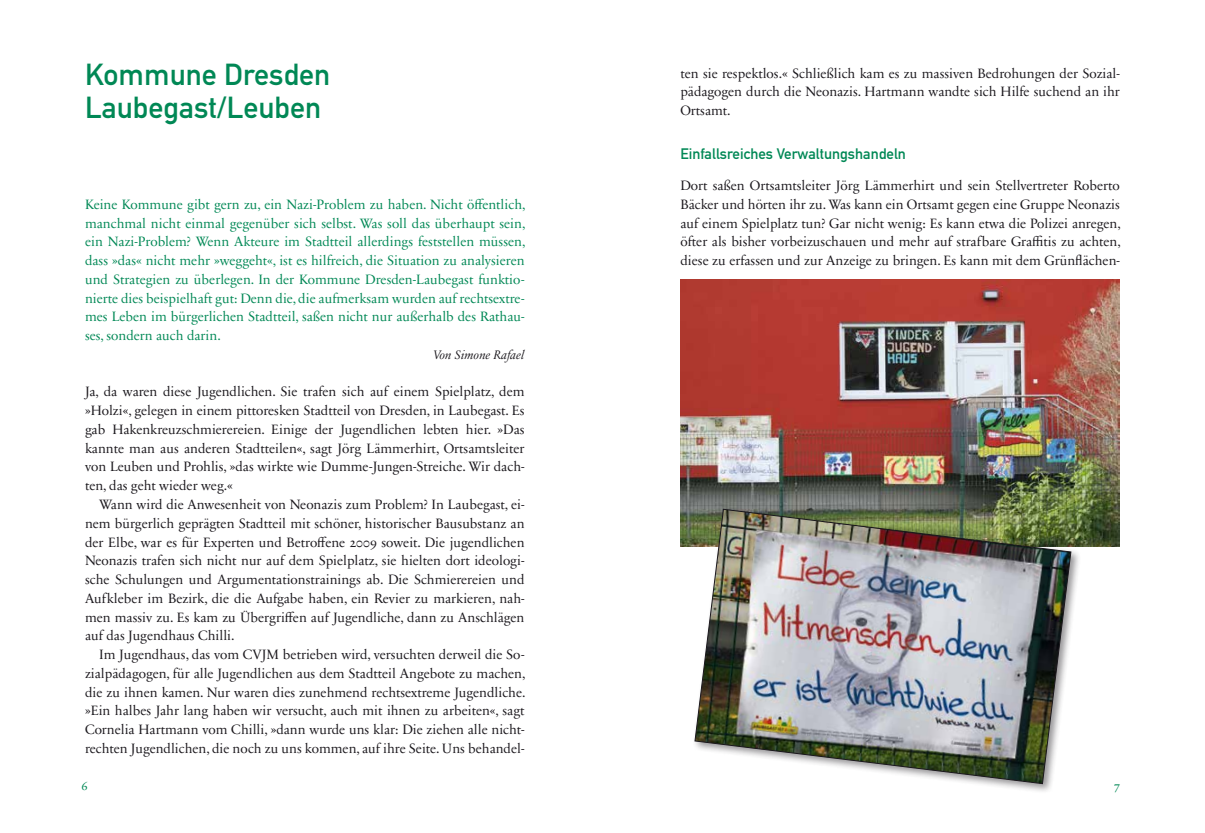
<style>
.page{position:relative;width:1205px;height:833px;background:#fff}
.page>*{position:absolute;margin:0;border:0;box-sizing:border-box;transform-origin:0 0}
.t1{font:30px/32.5px "DIN Mittelschrift";color:#085}
.t2{font:15px "DIN Mittelschrift";color:#085}
.t3{font:13.75px/18.8px "Sabon Next LT Display Os F";color:#1a171c;text-align:justify}
.t4{font:13.75px/18.8px "Sabon Next LT Display Os F";color:#085;text-align:justify}
.t5{font:12.5px "Sabon Next LT Display Italic Os F";color:#1a171c}
.t6{font:12.5px "Sabon Next LT Display Os F";color:#085}
</style>
<div class="page">
<img style="left:680px;top:280px;width:440px;height:266px">
<div style="left:692px;top:506px;width:389px;height:287px;background:#1a171c;opacity:.45"></div>
<img style="left:694px;top:508px;width:377px;height:276px">
<h1 class="t1" style="left:85px;top:58px;width:247px">Kommune Dresden<br>Laubegast/Leuben</h1>
<p class="t4" style="left:85px;top:195px;width:442px">Keine Kommune gibt gern zu, ein Nazi-Problem zu haben. Nicht öffentlich, manchmal nicht einmal gegenüber sich selbst. Was soll das überhaupt sein, ein Nazi-Problem? Wenn Akteure im Stadtteil allerdings feststellen müssen, dass »das« nicht mehr »weggeht«, ist es hilfreich, die Situation zu analysieren und Strategien zu überlegen. In der Kommune Dresden-Laubegast funktio&shy;nierte dies beispielhaft gut: Denn die, die aufmerksam wurden auf rechtsextre&shy;mes Leben im bürgerlichen Stadtteil, saßen nicht nur außerhalb des Rathau&shy;ses, sondern auch darin.</p>
<p class="t5" style="left:433px;top:347px;width:93px">Von Simone Rafael</p>
<p class="t3" style="left:85px;top:383px;width:441px">Ja, da waren diese Jugendlichen. Sie trafen sich auf einem Spielplatz, dem »Holzi«, gelegen in einem pittoresken Stadtteil von Dresden, in Laubegast. Es gab Hakenkreuzschmierereien. Einige der Jugendlichen lebten hier. »Das kannte man aus anderen Stadtteilen«, sagt Jörg Lämmerhirt, Ortsamtsleiter von Leuben und Prohlis, »das wirkte wie Dumme-Jungen-Streiche. Wir dach&shy;ten, das geht wieder weg.«</p>
<p class="t3" style="left:85px;top:495px;width:441px;text-indent:14px">Wann wird die Anwesenheit von Neonazis zum Problem? In Laubegast, ei&shy;nem bürgerlich geprägten Stadtteil mit schöner, historischer Bausubstanz an der Elbe, war es für Experten und Betroffene 2009 soweit. Die jugendlichen Neonazis trafen sich nicht nur auf dem Spielplatz, sie hielten dort ideologi&shy;sche Schulungen und Argumentationstrainings ab. Die Schmierereien und Aufkleber im Bezirk, die die Aufgabe haben, ein Revier zu markieren, nah&shy;men massiv zu. Es kam zu Übergriffen auf Jugendliche, dann zu Anschlägen auf das Jugendhaus Chilli.</p>
<p class="t3" style="left:85px;top:645px;width:442px;text-indent:14px">Im Jugendhaus, das vom CVJM betrieben wird, versuchten derweil die So&shy;zialpädagogen, für alle Jugendlichen aus dem Stadtteil Angebote zu machen, die zu ihnen kamen. Nur waren dies zunehmend rechtsextreme Jugendliche. »Ein halbes Jahr lang haben wir versucht, auch mit ihnen zu arbeiten«, sagt Cornelia Hartmann vom Chilli, »dann wurde uns klar: Die ziehen alle nicht&shy;rechten Jugendlichen, die noch zu uns kommen, auf ihre Seite. Uns behandel-</p>
<p class="t3" style="left:680px;top:64px;width:441px">ten sie respektlos.« Schließlich kam es zu massiven Bedrohungen der Sozial&shy;pädagogen durch die Neonazis. Hartmann wandte sich Hilfe suchend an ihr Ortsamt.</p>
<p class="t2" style="left:680px;top:145px;width:227px">Einfallsreiches Verwaltungshandeln</p>
<p class="t3" style="left:680px;top:176px;width:442px">Dort saßen Ortsamtsleiter Jörg Lämmerhirt und sein Stellvertreter Roberto Bäcker und hörten ihr zu. Was kann ein Ortsamt gegen eine Gruppe Neonazis auf einem Spielplatz tun? Gar nicht wenig: Es kann etwa die Polizei anregen, öfter als bisher vorbeizuschauen und mehr auf strafbare Graffitis zu achten, diese zu erfassen und zur Anzeige zu bringen. Es kann mit dem Grünflächen-</p>
<p class="t6" style="left:81px;top:779px;width:8px">6</p>
<p class="t6" style="left:1114px;top:779px;width:7px">7</p>
</div>
